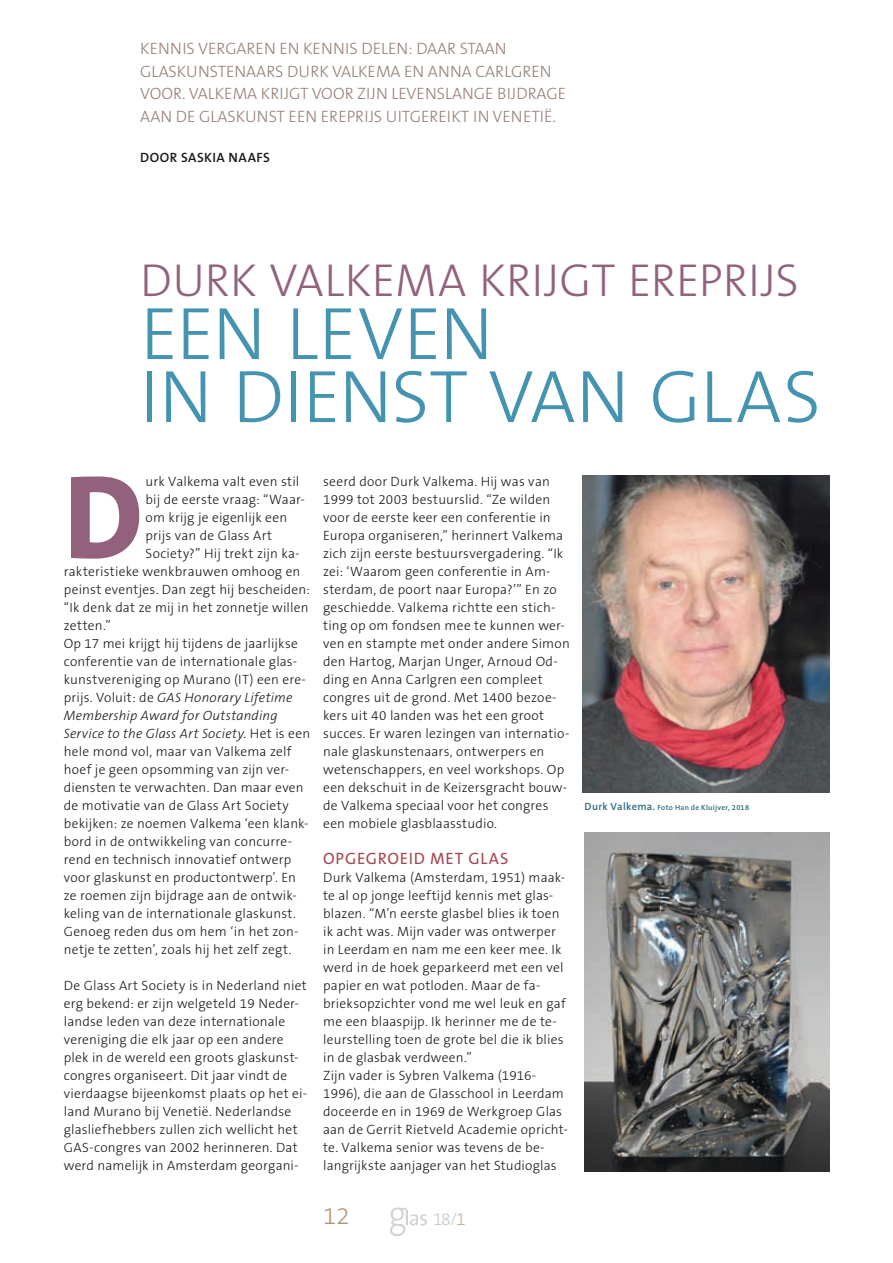
<style>
.page{position:relative;width:893px;height:1263px;background:#fff}
.page>*{position:absolute;margin:0;border:0;box-sizing:border-box;transform-origin:0 0}
.t1{font:800 120.15px "The Sans B8";color:#92627d}
.t2{font:300 75px/63px "The Sans B3";letter-spacing:-.005em;color:#4493b0}
.t3{font:300 46.5px "The Sans B3";color:#92627d}
.t4{font:300 24px "The Sans B3";color:#b09375}
.t5{font:300 17.55px "The Sans B3";color:#c6c7c9}
.t6{font:300 16.5px/22.5px "The Sans B3";color:#957f76}
.t7{font:16.5px "The Sans B5 Plain";letter-spacing:.045em;color:#a74652}
.t8{font:300 13.5px/18px "The Sans B3";letter-spacing:.015em;color:#1a171c}
.t9{font:italic 300 13.5px "The Sans B3";letter-spacing:.015em;color:#1a171c}
.t10{font:600 13.5px "The Sans B6";letter-spacing:.035em;color:#1a171c}
.t11{font:600 7.5px "The Sans B6";letter-spacing:.035em;color:#2d6980}
.s1{font-style:normal}
.s2{font-family:"The Sans B4";font-size:13.35px}
.s3{color:#c7b19b}
.s4{font-size:10.5px}
</style>
<div class="page">
<img style="left:390px;top:1207px;width:37px;height:28px">
<img style="left:583px;top:476px;width:246px;height:316px">
<img style="left:585px;top:832px;width:244px;height:339px">
<p class="t6" style="left:140px;top:38px;width:427px">KENNIS VERGAREN EN KENNIS DELEN: DAAR STAAN GLASKUNSTENAARS DURK VALKEMA EN ANNA CARLGREN VOOR. VALKEMA KRIJGT VOOR ZIJN LEVENSLANGE BIJDRAGE AAN DE GLASKUNST EEN EREPRIJS UITGEREIKT IN VENETIË.</p>
<p class="t10" style="left:140px;top:150px;width:131px">DOOR SASKIA NAAFS</p>
<h3 class="t3" style="left:140px;top:256px;width:660px">DURK VALKEMA KRIJGT EREPRIJS</h3>
<h2 class="t2" style="left:140px;top:307px;width:682px">EEN LEVEN<br>IN DIENST VAN GLAS</h2>
<h1 class="t1" style="left:64px;top:454px;width:81px">D</h1>
<p class="t8" style="left:145px;top:473px;width:155px">urk Valkema valt even stil</p>
<p class="t8" style="left:145px;top:491px;width:161px">bij de eerste vraag: “Waar-</p>
<p class="t8" style="left:145px;top:509px;width:143px">om krijg je eigenlijk een</p>
<p class="t8" style="left:145px;top:527px;width:128px">prijs van de Glass Art</p>
<p class="t8" style="left:145px;top:545px;width:156px">Society?” Hij trekt zijn ka-</p>
<p class="t8" style="left:64px;top:563px;width:238px">rakteristieke wenkbrauwen omhoog en</p>
<p class="t8" style="left:64px;top:581px;width:248px">peinst eventjes. Dan zegt hij bescheiden:</p>
<p class="t8" style="left:64px;top:599px;width:246px">“Ik denk dat ze mij in het zonnetje willen</p>
<p class="t8" style="left:64px;top:617px;width:49px">zetten.”</p>
<p class="t8" style="left:64px;top:635px;width:236px">Op 17 mei krijgt hij tijdens de jaarlijkse</p>
<p class="t8" style="left:64px;top:653px;width:235px">conferentie van de internationale glas-</p>
<p class="t8" style="left:64px;top:671px;width:244px">kunstvereniging op Murano (IT) een ere-</p>
<p class="t9" style="left:64px;top:690px;width:230px"><span class="s1">prijs. Voluit: de</span> GAS Honorary Lifetime</p>
<p class="t9" style="left:64px;top:708px;width:215px">Membership Award for Outstanding</p>
<p class="t9" style="left:64px;top:726px;width:248px">Service to the Glass Art Society<span class="s1">. Het is een</span></p>
<p class="t8" style="left:64px;top:743px;width:229px">hele mond vol, maar van Valkema zelf</p>
<p class="t8" style="left:64px;top:761px;width:227px">hoef je geen opsomming van zijn ver-</p>
<p class="t8" style="left:64px;top:779px;width:241px">diensten te verwachten. Dan maar even</p>
<p class="t8" style="left:64px;top:797px;width:226px">de motivatie van de Glass Art Society</p>
<p class="t8" style="left:64px;top:815px;width:246px">bekijken: ze noemen Valkema ‘een klank-</p>
<p class="t8" style="left:64px;top:833px;width:230px">bord in de ontwikkeling van concurre-</p>
<p class="t8" style="left:64px;top:851px;width:229px">rend en technisch innovatief ontwerp</p>
<p class="t8" style="left:64px;top:869px;width:234px">voor glaskunst en productontwerp’. En</p>
<p class="t8" style="left:64px;top:887px;width:235px">ze roemen zijn bijdrage aan de ontwik-</p>
<p class="t8" style="left:64px;top:905px;width:234px">keling van de internationale glaskunst.</p>
<p class="t8" style="left:64px;top:923px;width:236px">Genoeg reden dus om hem ‘in het zon-</p>
<p class="t8" style="left:64px;top:941px;width:229px">netje te zetten’, zoals hij het zelf zegt.</p>
<p class="t8" style="left:64px;top:977px;width:245px">De Glass Art Society is in Nederland niet erg bekend: er zijn welgeteld 19 Neder&shy;landse leden van deze internationale vereniging die elk jaar op een andere plek in de wereld een groots glaskunst&shy;congres organiseert. Dit jaar vindt de vierdaagse bijeenkomst plaats op het ei&shy;land Murano bij Venetië. Nederlandse glasliefhebbers zullen zich wellicht het GAS-congres van 2002 herinneren. Dat werd namelijk in Amsterdam georgani-</p>
<p class="t8" style="left:323px;top:473px;width:248px">seerd door Durk Valkema. Hij was van 1999 tot 2003 bestuurslid. “Ze wilden voor de eerste keer een conferentie in Europa organiseren,” herinnert Valkema zich zijn eerste bestuursvergadering. “Ik zei: ‘Waarom geen conferentie in Am&shy;sterdam, de poort naar Europa?’” En zo geschiedde. Valkema richtte een stich&shy;ting op om fondsen mee te kunnen wer&shy;ven en stampte met onder andere Simon den Hartog, Marjan Unger, Arnoud Od&shy;ding en Anna Carlgren een compleet congres uit de grond. Met 1400 bezoe&shy;kers uit 40 landen was het een groot succes. Er waren lezingen van internatio&shy;nale glaskunstenaars, ontwerpers en wetenschappers, en veel workshops. Op een dekschuit in de Keizersgracht bouw&shy;de Valkema speciaal voor het congres een mobiele glasblaasstudio.</p>
<p class="t7" style="left:323px;top:850px;width:187px">OPGEGROEID MET GLAS</p>
<p class="t8" style="left:323px;top:869px;width:246px">Durk Valkema (Amsterdam, 1951) maak&shy;te al op jonge leeftijd kennis met glas&shy;blazen. “M’n eerste glasbel blies ik toen ik acht was. Mijn vader was ontwerper in Leerdam en nam me een keer mee. Ik werd in de hoek geparkeerd met een vel papier en wat potloden. Maar de fa&shy;brieksopzichter vond me wel leuk en gaf me een blaaspijp. Ik herinner me de te&shy;leurstelling toen de grote bel die ik blies in de glasbak verdween.”<br>Zijn vader is Sybren Valkema (1916- 1996), die aan de Glasschool in Leerdam doceerde en in 1969 de Werkgroep Glas aan de Gerrit Rietveld Academie opricht&shy;te. Valkema senior was tevens de be&shy;langrijkste aanjager van het Studioglas</p>
<h3 class="t4" style="left:323px;top:1204px;width:28px">12</h3>
<p class="t5" style="left:433px;top:1210px;width:34px">18<span class="s2">/</span><span class="s3">1</span></p>
<p class="t11" style="left:585px;top:804px;width:166px"><span class="s4">Durk Valkema.</span> Foto Han de Kluijver, 2018</p>
</div>
